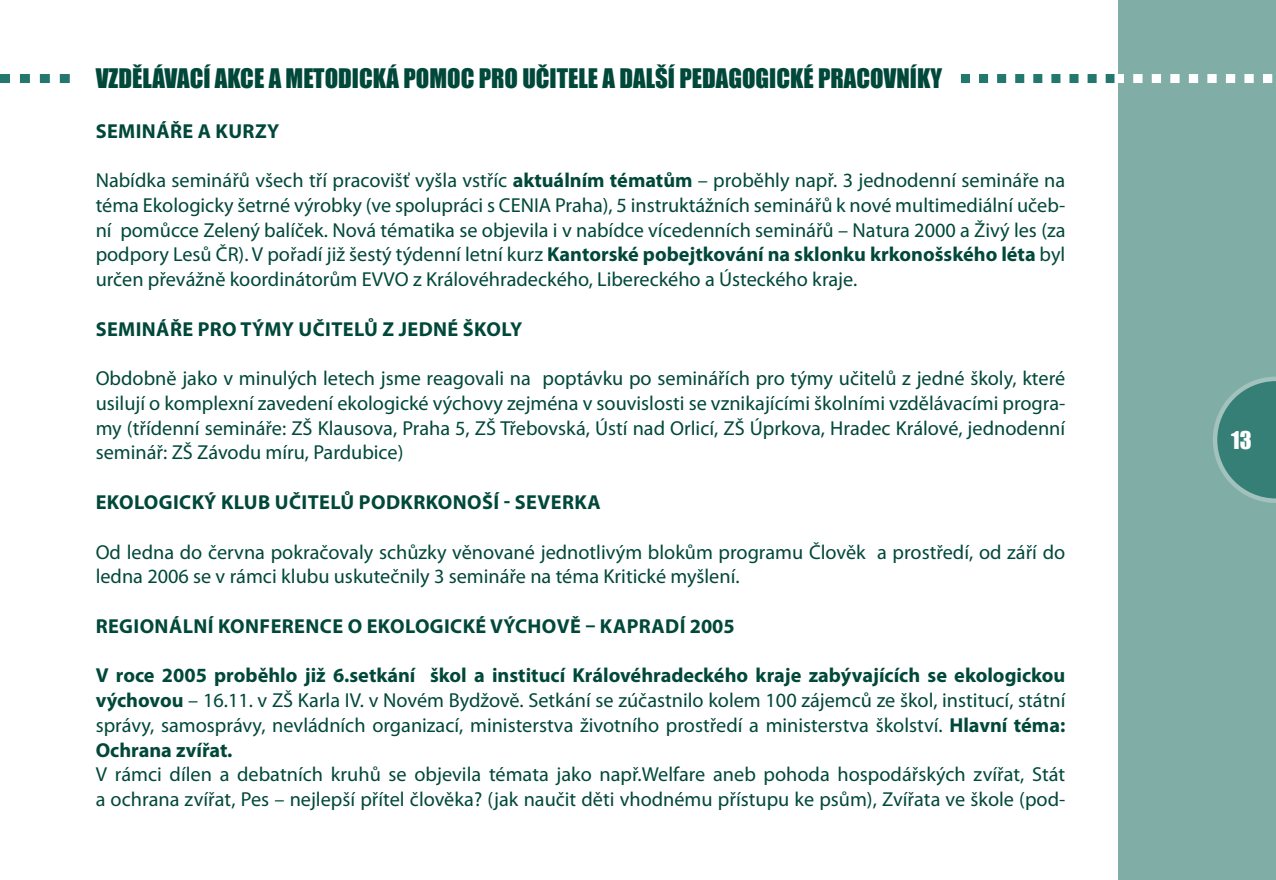
<style>
.page{position:relative;width:1276px;height:880px;background:#fff}
.page>*{position:absolute;margin:0;border:0;box-sizing:border-box;transform-origin:0 0}
.t1{font:24.75px "Impact";color:#00483a}
.t2{font:22.5px "Impact";color:#fff}
.t3{font:20.25px/24.8px "Myriad Pro";color:#00483a;text-align:justify}
.t4{font:700 20.25px "Myriad Pro";letter-spacing:.02em;color:#00483a}
.s1{font-weight:700}
</style>
<div class="page">
<div style="left:1118px;top:0;width:157px;height:880px;background:#81ada7"></div>
<svg style="left:1213px;top:377px;width:62px;height:126px"></svg>
<svg style="left:0;top:74px;width:70px;height:9px"></svg>
<svg style="left:961px;top:74px;width:312px;height:9px"></svg>
<p class="t1" style="left:96px;top:63px;width:848px">VZDĚLÁVACÍ AKCE A METODICKÁ POMOC PRO UČITELE A DALŠÍ PEDAGOGICKÉ PRACOVNÍKY</p>
<p class="t4" style="left:96px;top:123px;width:185px">SEMINÁŘE A KURZY</p>
<p class="t3" style="left:96px;top:170px;width:971px">Nabídka seminářů všech tří pracovišť vyšla vstříc <span class="s1">aktuálním tématům</span> – proběhly např. 3 jednodenní semináře na téma Ekologicky šetrné výrobky (ve spolupráci s CENIA Praha), 5 instruktážních seminářů k nové multimediální učeb&shy;ní pomůcce Zelený balíček. Nová tématika se objevila i v nabídce vícedenních seminářů – Natura 2000 a Živý les (za podpory Lesů ČR). V pořadí již šestý týdenní letní kurz <span class="s1">Kantorské pobejtkování na sklonku krkonošského léta</span> byl určen převážně koordinátorům EVVO z Královéhradeckého, Libereckého a Ústeckého kraje.</p>
<p class="t4" style="left:96px;top:321px;width:428px">SEMINÁŘE PRO TÝMY UČITELŮ Z JEDNÉ ŠKOLY</p>
<p class="t3" style="left:96px;top:368px;width:971px">Obdobně jako v minulých letech jsme reagovali na poptávku po seminářích pro týmy učitelů z jedné školy, které usilují o komplexní zavedení ekologické výchovy zejména v souvislosti se vznikajícími školními vzdělávacími progra&shy;my (třídenní semináře: ZŠ Klausova, Praha 5, ZŠ Třebovská, Ústí nad Orlicí, ZŠ Úprkova, Hradec Králové, jednodenní seminář: ZŠ Závodu míru, Pardubice)</p>
<p class="t4" style="left:96px;top:494px;width:507px">EKOLOGICKÝ KLUB UČITELŮ PODKRKONOŠÍ SEVERKA</p>
<p class="t3" style="left:96px;top:541px;width:971px">Od ledna do června pokračovaly schůzky věnované jednotlivým blokům programu Člověk a prostředí, od září do ledna 2006 se v rámci klubu uskutečnily 3 semináře na téma Kritické myšlení.</p>
<p class="t4" style="left:96px;top:618px;width:640px">REGIONÁLNÍ KONFERENCE O EKOLOGICKÉ VÝCHOVĚ KAPRADÍ 2005</p>
<p class="t3" style="left:96px;top:665px;width:971px"><span class="s1">V roce 2005 proběhlo již 6.setkání škol a institucí Královéhradeckého kraje zabývajících se ekologickou výchovou</span> – 16.11. v ZŠ Karla IV. v Novém Bydžově. Setkání se zúčastnilo kolem 100 zájemců ze škol, institucí, státní správy, samosprávy, nevládních organizací, ministerstva životního prostředí a ministerstva školství. <span class="s1">Hlavní téma:<br>Ochrana zvířat.</span></p>
<p class="t3" style="left:96px;top:764px;width:971px">V rámci dílen a debatních kruhů se objevila témata jako např.Welfare aneb pohoda hospodářských zvířat, Stát a ochrana zvířat, Pes – nejlepší přítel člověka? (jak naučit děti vhodnému přístupu ke psům), Zvířata ve škole (pod-</p>
<p class="t2" style="left:1231px;top:426px;width:22px">13</p>
</div>
